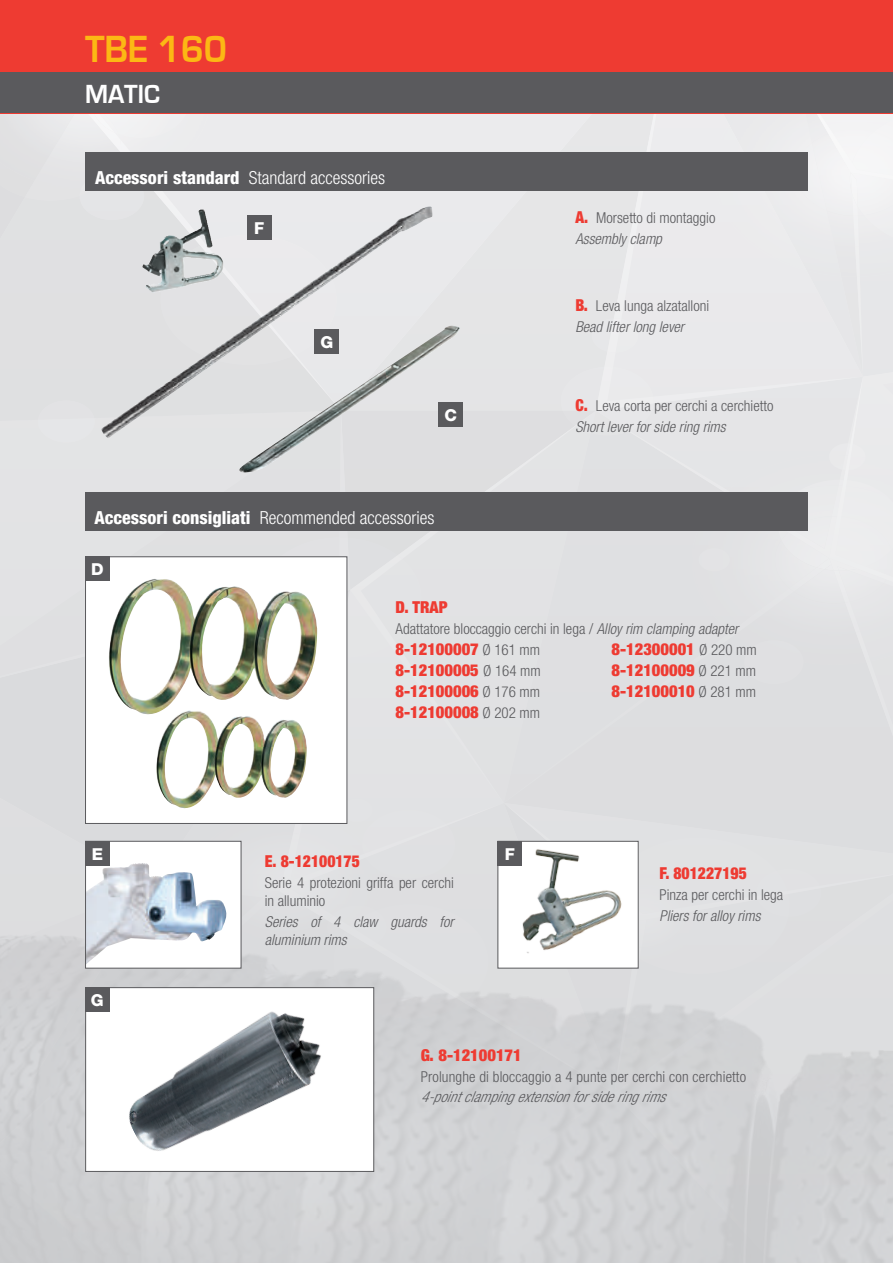
<style>
.page{position:relative;width:893px;height:1263px;background:#fff}
.page>*{position:absolute;margin:0;border:0;box-sizing:border-box;transform-origin:0 0}
.t1{font:700 39px "Eurostile";color:#fcb814;scale:.95 1}
.t2{font:700 27px "Eurostile";color:#fff;scale:.95 1}
.t3{font:300 condensed 18px "Helvetica Neue LT Std";color:#fff}
.t4{font:900 condensed 16.5px "Helvetica Neue LT Std";color:#ee3b32}
.t5{font:900 condensed 16.5px "Helvetica Neue LT Std";color:#ee3b32;scale:.95 1}
.t6{font:800 16.5px "Helvetica Neue LT Std";color:#fff}
.t7{font:300 condensed 15px/21px "Helvetica Neue LT Std";color:#5a5a5d}
.t8{font:italic 300 condensed 15px/18px "Helvetica Neue LT Std";color:#5a5a5d}
.t9{font:italic 300 condensed 15px "Helvetica Neue LT Std";color:#5a5a5d}
.s1{font-weight:800}
.s2{font-weight:900;font-size:16.5px;color:#ee3b32}
.s3{font-style:italic}
.s4{font-weight:300;font-size:15px;color:#5a5a5d}
</style>
<div class="page">
<div style="left:0;top:0;width:893px;height:1263px;background:linear-gradient(to bottom,#eeeef0,#d0d1d3)"></div>
<div style="left:498px;top:841px;width:140px;height:127px;background:#fff"></div>
<img style="left:506px;top:849px;width:116px;height:104px">
<div style="left:497px;top:841px;width:142px;height:127px;border:1px solid #5a5a5d"></div>
<div style="left:86px;top:557px;width:261px;height:266px;background:#fff"></div>
<img style="left:109px;top:579px;width:208px;height:230px">
<div style="left:85px;top:556px;width:262px;height:268px;border:1px solid #5a5a5d"></div>
<div style="left:86px;top:492px;width:722px;height:38px;background:#5a5a5d"></div>
<div style="left:85px;top:556px;width:25px;height:25px;background:#5a5a5d"></div>
<div style="left:497px;top:841px;width:25px;height:24px;background:#5a5a5d"></div>
<div style="left:86px;top:841px;width:155px;height:127px;background:#fff"></div>
<img style="left:87px;top:863px;width:140px;height:100px">
<div style="left:85px;top:841px;width:156px;height:127px;border:1px solid #5a5a5d"></div>
<div style="left:85px;top:841px;width:25px;height:24px;background:#5a5a5d"></div>
<div style="left:85px;top:987px;width:289px;height:185px;background:#fff;border:1px solid #5a5a5d"></div>
<div style="left:85px;top:987px;width:25px;height:24px;background:#5a5a5d"></div>
<img style="left:112px;top:1011px;width:229px;height:167px">
<img style="left:239px;top:326px;width:221px;height:147px">
<img style="left:101px;top:206px;width:332px;height:232px">
<div style="left:85px;top:152px;width:723px;height:38px;background:#5a5a5d"></div>
<div style="left:247px;top:215px;width:24px;height:25px;background:#5a5a5d"></div>
<div style="left:315px;top:329px;width:24px;height:25px;background:#5a5a5d"></div>
<div style="left:439px;top:402px;width:24px;height:24px;background:#5a5a5d"></div>
<img style="left:142px;top:210px;width:81px;height:82px">
<div style="left:0;top:0;width:893px;height:113px;background:#ee3b32"></div>
<div style="left:0;top:73px;width:893px;height:40px;background:#5a5a5d"></div>
<h1 class="t1" style="left:85px;top:28px;width:151px">TBE 160</h1>
<h2 class="t2" style="left:85px;top:79px;width:80px">MATIC</h2>
<p class="t3" style="left:95px;top:168px;width:292px"><span class="s1">Accessori standard</span> Standard accessories</p>
<p class="t6" style="left:254px;top:219px;width:12px">F</p>
<p class="t6" style="left:320px;top:332px;width:14px">G</p>
<p class="t6" style="left:445px;top:405px;width:14px">C</p>
<p class="t3" style="left:94px;top:507px;width:342px"><span class="s1">Accessori consigliati</span> Recommended accessories</p>
<p class="t6" style="left:91px;top:560px;width:14px">D</p>
<p class="t7" style="left:575px;top:207px;width:142px"><span class="s2">A.</span> Morsetto di montaggio<br><span class="s3">Assembly clamp</span></p>
<p class="t7" style="left:575px;top:295px;width:135px"><span class="s2">B.</span> Leva lunga alzatalloni<br><span class="s3">Bead lifter long lever</span></p>
<p class="t7" style="left:575px;top:395px;width:200px"><span class="s2">C.</span> Leva corta per cerchi a cerchietto<br><span class="s3">Short lever for side ring rims</span></p>
<p class="t4" style="left:396px;top:597px;width:53px">D. TRAP</p>
<p class="t7" style="left:396px;top:618px;width:348px">Adattatore bloccaggio cerchi in lega / <span class="s3">Alloyrim clamping adapter</span></p>
<p class="t4" style="left:396px;top:638px;width:146px">8-12100007 <span class="s4">Ø 161 mm</span></p>
<p class="t4" style="left:612px;top:638px;width:147px">8-12300001 <span class="s4">Ø 220 mm</span></p>
<p class="t4" style="left:396px;top:659px;width:147px">8-12100005 <span class="s4">Ø 164 mm</span></p>
<p class="t4" style="left:612px;top:659px;width:146px">8-12100009 <span class="s4">Ø 221 mm</span></p>
<p class="t4" style="left:396px;top:680px;width:146px">8-12100006 <span class="s4">Ø 176 mm</span></p>
<p class="t4" style="left:612px;top:680px;width:146px">8-12100010 <span class="s4">Ø 281 mm</span></p>
<p class="t4" style="left:396px;top:701px;width:146px">8-12100008 <span class="s4">Ø 202 mm</span></p>
<p class="t6" style="left:92px;top:844px;width:13px">E</p>
<p class="t6" style="left:505px;top:844px;width:12px">F</p>
<p class="t5" style="left:265px;top:851px;width:102px">E. 8-12100175</p>
<p class="t7" style="left:265px;top:873px;width:191px;line-height:18px">Serie 4 protezioni griffa per cerchi in alluminio</p>
<p class="t8" style="left:265px;top:913px;width:190px">Series of 4 claw guards for aluminium rims</p>
<p class="t6" style="left:91px;top:990px;width:14px">G</p>
<p class="t5" style="left:659px;top:863px;width:93px">F. 801227195</p>
<p class="t7" style="left:659px;top:884px;width:125px">Pinza per cerchi in lega</p>
<p class="t9" style="left:659px;top:907px;width:106px">Pliersforalloyrims</p>
<p class="t4" style="left:421px;top:1045px;width:102px">G. 8-12100171</p>
<p class="t7" style="left:421px;top:1065px;width:327px">Prolunghe di bloccaggio a 4 punte per cerchi con cerchietto</p>
<p class="t8" style="left:421px;top:1088px;width:249px">4-point clamping extension for side ring rims</p>
</div>
